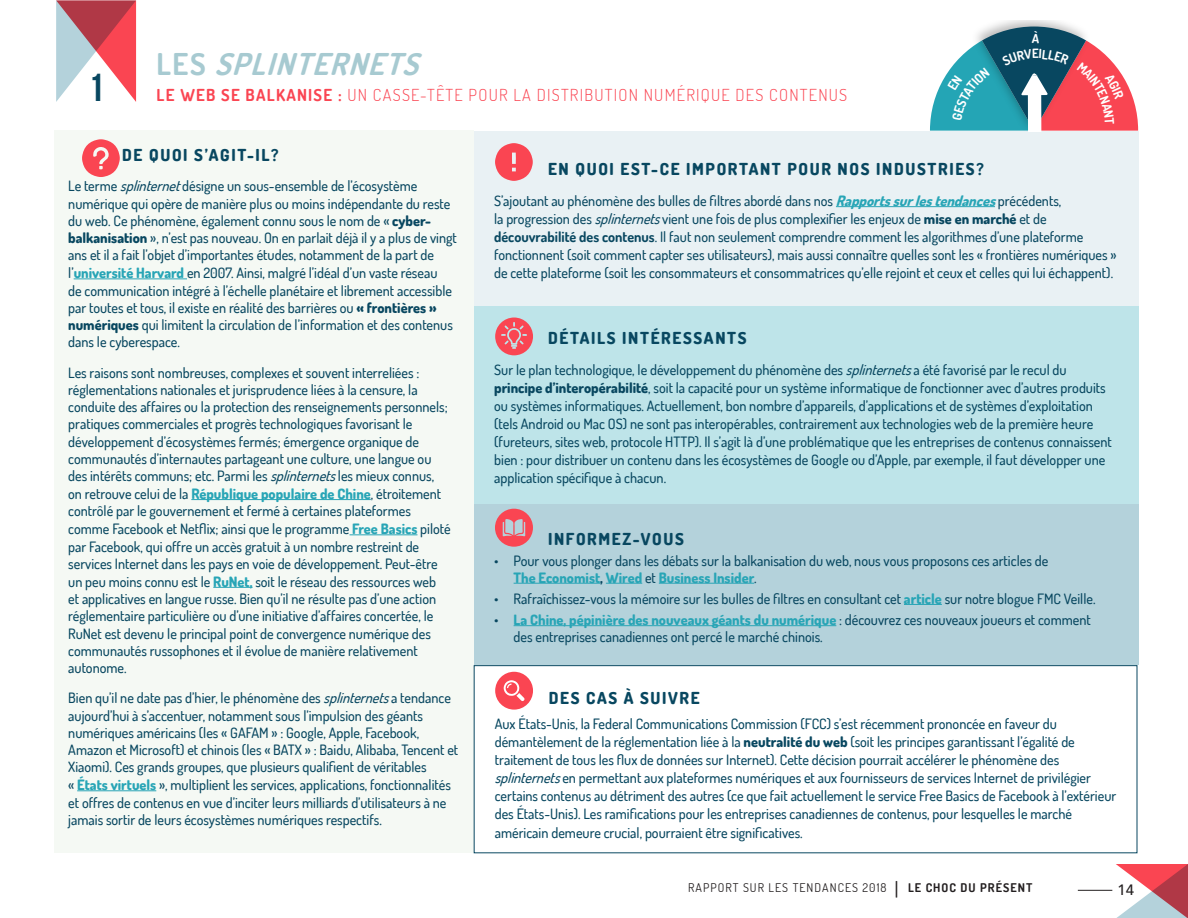
<style>
.page{position:relative;width:1188px;height:918px;background:#fff}
.page>*{position:absolute;margin:0;border:0;box-sizing:border-box;transform-origin:0 0}
.t1{font:700 39px "Bebas Neue";color:#084760}
.t2{font:italic 700 30px "Dosis";color:#a7cad1}
.TITRE_GRAPHIQUE{font:800 16.5px "Dosis";letter-spacing:.1em;color:#084760}
.t3{font:300 16.5px "Dosis";letter-spacing:.075em;color:#fa4552}
.t4{font:500 15px "Avenir";color:#231f20}
.ENcadré{font:500 14.25px/17.4px "Dosis";color:#084760}
.t5{font:12px "Dosis";letter-spacing:.085em;color:#231f20}
.s1{font-style:normal}
.s2{font-weight:700}
.s3{font-style:italic}
.s4{font-weight:800}
.s5{font-weight:800;color:#28a5b6}
.s6{font-weight:800;font-style:italic;color:#28a5b6}
.s7{font-size:21px}
</style>
<div class="page">
<svg style="left:1116px;top:864px;width:72px;height:54px"></svg>
<hr style="left:1078px;top:890px;width:34px;height:1px;background:#231f20">
<svg style="left:56px;top:0;width:80px;height:102px"></svg>
<div style="left:55px;top:131px;width:419px;height:722px;background:#f5f9f4"></div>
<hr style="left:74px;top:279px;width:113px;height:1px;background:#28a5b6">
<hr style="left:191px;top:499px;width:180px;height:1px;background:#28a5b6">
<hr style="left:349px;top:535px;width:68px;height:1px;background:#28a5b6">
<hr style="left:213px;top:587px;width:40px;height:1px;background:#28a5b6">
<hr style="left:77px;top:791px;width:79px;height:1px;background:#28a5b6">
<div style="left:474px;top:306px;width:664px;height:198px;background:#bee4e9"></div>
<div style="left:474px;top:504px;width:664px;height:161px;background:#b4d2db"></div>
<hr style="left:514px;top:583px;width:86px;height:1px;background:#28a5b6">
<hr style="left:606px;top:583px;width:36px;height:1px;background:#28a5b6">
<hr style="left:659px;top:583px;width:95px;height:1px;background:#28a5b6">
<hr style="left:904px;top:604px;width:38px;height:1px;background:#28a5b6">
<hr style="left:514px;top:625px;width:322px;height:1px;background:#28a5b6">
<div style="left:474px;top:665px;width:663px;height:188px;border:1px solid #084760"></div>
<div style="left:474px;top:131px;width:664px;height:175px;background:#e9f1f4"></div>
<hr style="left:836px;top:206px;width:159px;height:1px;background:#28a5b6">
<svg style="left:82px;top:139px;width:38px;height:38px"></svg>
<svg style="left:495px;top:143px;width:38px;height:38px"></svg>
<svg style="left:495px;top:509px;width:38px;height:38px"></svg>
<svg style="left:495px;top:672px;width:38px;height:38px"></svg>
<svg style="left:495px;top:318px;width:38px;height:37px"></svg>
<img style="left:990px;top:21px;width:82px;height:6px">
<svg style="left:930px;top:27px;width:208px;height:104px"></svg>
<p class="t2" style="left:157px;top:45px;width:274px"><span class="s1">L E S</span> SPLINTERNETS</p>
<p class="t1" style="left:89px;top:66px;width:17px">1</p>
<p class="t3" style="left:157px;top:84px;width:692px"><span class="s2">LE WEB SE BALKANISE :</span> UN CASSE-TÊTE POUR LA DISTRIBUTION NUMÉRIQUE DES CONTENUS</p>
<p class="TITRE_GRAPHIQUE" style="left:122px;top:144px;width:158px">DE QUOI S’AGIT-IL?</p>
<p class="ENcadré" style="left:68px;top:177px;width:390px">Le terme <span class="s3">splinternet</span>désigne un sous-ensemble de l’écosystème numérique qui opère de manière plus ou moins indépendante du reste du web. Ce phénomène, également connu sous le nom de « <span class="s4">cyber&shy;balkanisation</span> », n’est pas nouveau. On en parlait déjà il y a plus de vingt ans et il a fait l’objet d’importantes études, notamment de la part de l’<span class="s5">université Harvard</span> en 2007. Ainsi, malgré l’idéal d’un vaste réseau<br>de communication intégré à l’échelle planétaire et librement accessible par toutes et tous, il existe en réalité des barrières ou <span class="s4">« frontières » numériques</span> qui limitent la circulation de l’information et des contenus dans le cyberespace.</p>
<p class="ENcadré" style="left:68px;top:363px;width:384px">Les raisons sont nombreuses, complexes et souvent interreliées : réglementations nationales et jurisprudence liées à la censure, la conduite des affaires ou la protection des renseignements personnels; pratiques commerciales et progrès technologiques favorisant le développement d’écosystèmes fermés; émergence organique de communautés d’internautes partageant une culture, une langue ou des intérêts communs; etc. Parmi les <span class="s3">splinternets</span>les mieux connus, on retrouve celui de la <span class="s5">République populaire de Chine</span>, étroitement contrôlé par le gouvernement et fermé à certaines plateformes comme Facebook et Netflix; ainsi que le programme <span class="s5">Free Basics</span> piloté par Facebook, qui offre un accès gratuit à un nombre restreint de services Internet dans les pays en voie de développement. Peut-être un peu moins connu est le <span class="s5">RuNet,</span> soit le réseau des ressources web<br>et applicatives en langue russe. Bien qu’il ne résulte pas d’une action réglementaire particulière ou d’une initiative d’affaires concertée, le RuNet est devenu le principal point de convergence numérique des communautés russophones et il évolue de manière relativement autonome.</p>
<p class="ENcadré" style="left:68px;top:689px;width:392px">Bien qu’il ne date pas d’hier, le phénomène des <span class="s3">splinternets</span>a tendance aujourd’hui à s’accentuer, notamment sous l’impulsion des géants numériques américains (les « GAFAM » : Google, Apple, Facebook, Amazon et Microsoft) et chinois (les « BATX » : Baidu, Alibaba, Tencent et Xiaomi). Ces grands groupes, que plusieurs qualifient de véritables<br>« <span class="s5">États virtuels</span> », multiplient les services, applications, fonctionnalités et offres de contenus en vue d’inciter leurs milliards d’utilisateurs à ne jamais sortir de leurs écosystèmes numériques respectifs.</p>
<p class="TITRE_GRAPHIQUE" style="left:548px;top:159px;width:437px">EN QUOI EST-CE IMPORTANT POUR NOS INDUSTRIES?</p>
<p class="ENcadré" style="left:494px;top:192px;width:624px;line-height:18px">S’ajoutant au phénomène des bulles de filtres abordé dans nos <span class="s6">Rapportssurlestendances</span>précédents,<br>la progression des <span class="s3">splinternets</span>vient une fois de plus complexifier les enjeux de <span class="s4">mise en marché</span> et de <span class="s2">découvrabilité des contenus</span>. Il faut non seulement comprendre comment les algorithmes d’une plateforme fonctionnent (soit comment capter ses utilisateurs), mais aussi connaître quelles sont les « frontières numériques » de cette plateforme (soit les consommateurs et consommatrices qu’elle rejoint et ceux et celles qui lui échappent).</p>
<p class="TITRE_GRAPHIQUE" style="left:548px;top:327px;width:200px">DÉTAILS INTÉRESSANTS</p>
<p class="ENcadré" style="left:494px;top:361px;width:619px;line-height:18px">Sur le plan technologique, le développement du phénomène des <span class="s3">splinternets</span>a été favorisé par le recul du <span class="s4">principe d’interopérabilité</span>, soit la capacité pour un système informatique de fonctionner avec d’autres produits ou systèmes informatiques. Actuellement, bon nombre d’appareils, d’applications et de systèmes d’exploitation (tels Android ou Mac OS) ne sont pas interopérables, contrairement aux technologies web de la première heure (fureteurs, sites web, protocole HTTP). Il s’agit là d’une problématique que les entreprises de contenus connaissent bien : pour distribuer un contenu dans les écosystèmes de Google ou d’Apple, par exemple, il faut développer une application spécifique à chacun.</p>
<p class="TITRE_GRAPHIQUE" style="left:548px;top:528px;width:137px">INFORMEZ-VOUS</p>
<p class="ENcadré" style="left:514px;top:552px;width:536px;line-height:16.5px;text-indent:-20px">• Pour vous plonger dans les débats sur la balkanisation du web, nous vous proposons ces articles de<br><span class="s5">The Economist</span><span class="s4">,</span> <span class="s5">Wired</span> et <span class="s5">Business Insider</span>.</p>
<p class="ENcadré" style="left:494px;top:590px;width:603px">• Rafraîchissez-vous la mémoire sur les bulles de filtres en consultant cet <span class="s5">article</span> sur notre blogue FMC Veille.</p>
<p class="ENcadré" style="left:514px;top:611px;width:579px;line-height:16.5px;text-indent:-20px">• <span class="s5">La Chine, pépinière des nouveaux géants du numérique</span> : découvrez ces nouveaux joueurs et comment des entreprises canadiennes ont percé le marché chinois.</p>
<p class="TITRE_GRAPHIQUE" style="left:549px;top:687px;width:152px">DES CAS À SUIVRE</p>
<p class="ENcadré" style="left:495px;top:714px;width:623px;line-height:18px">Aux États-Unis, la Federal Communications Commission (FCC) s’est récemment prononcée en faveur du démantèlement de la réglementation liée à la <span class="s4">neutralité du web</span> (soit les principes garantissant l’égalité de traitement de tous les flux de données sur Internet). Cette décision pourrait accélérer le phénomène des <span class="s3">splinternets</span>en permettant aux plateformes numériques et aux fournisseurs de services Internet de privilégier certains contenus au détriment des autres (ce que fait actuellement le service Free Basics de Facebook à l’extérieur des États-Unis). Les ramifications pour les entreprises canadiennes de contenus, pour lesquelles le marché</p>
<p class="ENcadré" style="left:495px;top:824px;width:310px">américain demeure crucial, pourraient être significatives.</p>
<p class="t5" style="left:688px;top:880px;width:346px">RAPPORT SUR LES TENDANCES 2018 <span class="s7">|</span> <span class="s2">LE CHOC DU PRÉSENT</span></p>
<p class="t4" style="left:1117px;top:876px;width:18px">14</p>
</div>
